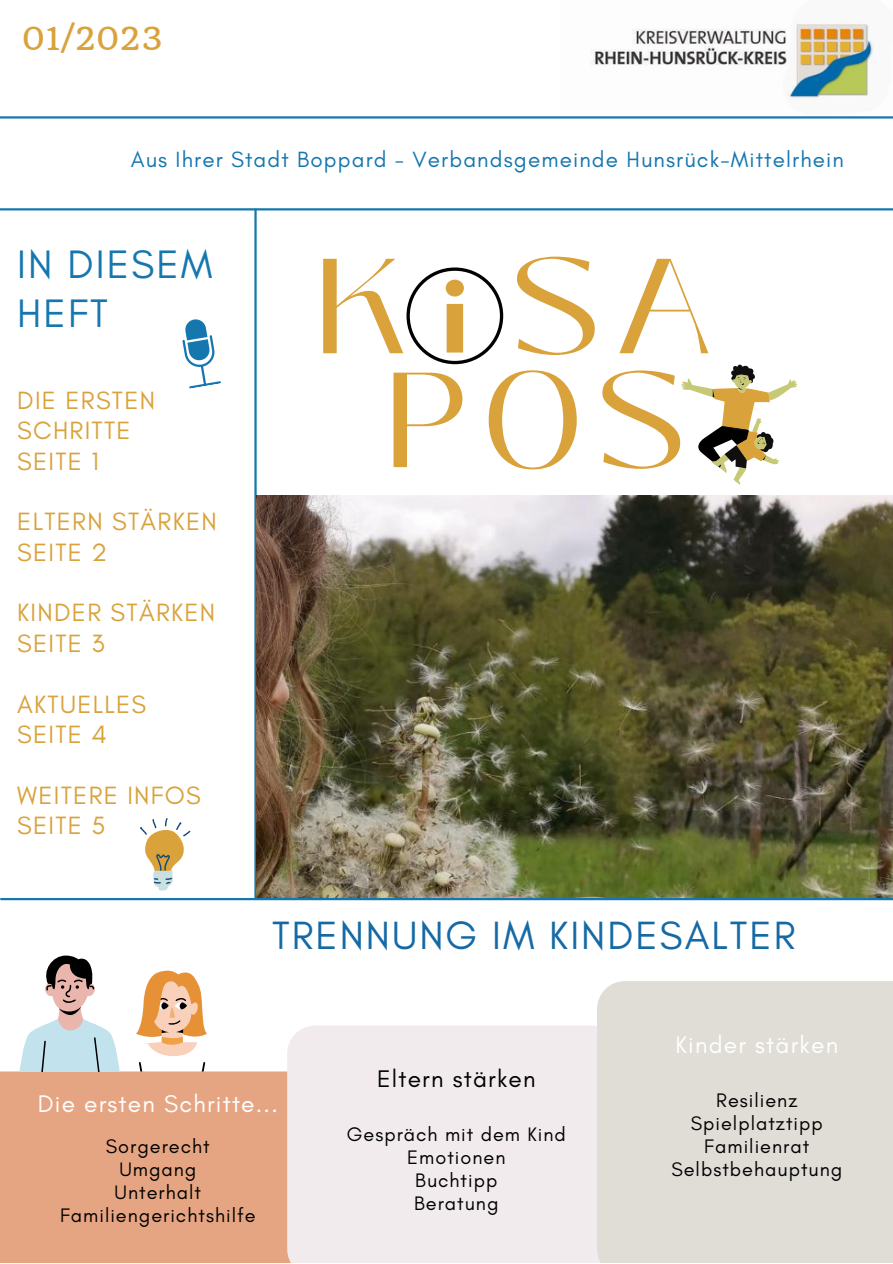
<style>
.page{position:relative;width:893px;height:1264px;background:#fff}
.page>*{position:absolute;margin:0;border:0;box-sizing:border-box;transform-origin:0 0}
.t1{font:134.55px/113.9px "Black Mango";color:#d9a23b;text-align:center}
.t2{font:40.5px/48.3px "Glacial Indifference";letter-spacing:.05em;color:#1677af}
.t3{font:40.2px "Glacial Indifference";letter-spacing:.05em;color:#1569a5}
.t4{font:31.35px "Quando";color:#d9a23b}
.t5{font:25.5px/30.3px "Glacial Indifference";letter-spacing:.05em;color:#d9a23b}
.t6{font:24.45px "Glacial Indifference";letter-spacing:.05em;color:#fff}
.t7{font:24.45px "Glacial Indifference";letter-spacing:.05em;color:#000}
.t8{font:22.5px "Glacial Indifference";letter-spacing:.05em;color:#1677af}
.t9{font:19.95px/23px "Glacial Indifference";letter-spacing:.05em;color:#000;text-align:center}
</style>
<div class="page">
<img style="left:591px;top:23px;width:284px;height:77px">
<hr style="left:0;top:116px;width:892px;height:2px;background:#1677af">
<hr style="left:0;top:208px;width:892px;height:2px;background:#1677af">
<hr style="left:254px;top:210px;width:3px;height:688px;background:#1677af">
<svg style="left:681px;top:364px;width:117px;height:121px"></svg>
<div style="left:406px;top:267px;width:97px;height:97px;border:3px solid #000;border-radius:50%"></div>
<svg style="left:445px;top:279px;width:19px;height:73px"></svg>
<svg style="left:140px;top:818px;width:50px;height:72px"></svg>
<svg style="left:182px;top:319px;width:39px;height:70px"></svg>
<div style="left:0;top:1071px;width:287px;height:191px;background:#e6a582"></div>
<div style="left:287px;top:1026px;width:310px;height:236px;background:#f1ebee"></div>
<div style="left:597px;top:981px;width:295px;height:281px;background:#e0ddd7"></div>
<hr style="left:1px;top:898px;width:891px;height:2px;background:#1677af">
<svg style="left:20px;top:955px;width:212px;height:119px"></svg>
<img style="left:257px;top:495px;width:635px;height:402px">
<h3 class="t4" style="left:22px;top:19px;width:143px">01/2023</h3>
<p class="t8" style="left:131px;top:146px;width:714px">Aus Ihrer Stadt Boppard - Verbandsgemeinde Hunsrück-Mittelrhein</p>
<h2 class="t2" style="left:17px;top:240px;width:197px">IN DIESEM<br>HEFT</h2>
<p class="t5" style="left:17px;top:385px;width:139px">DIE ERSTEN<br>SCHRITTE<br>SEITE 1</p>
<p class="t5" style="left:17px;top:506px;width:201px">ELTERN STÄRKEN<br>SEITE 2</p>
<p class="t5" style="left:17px;top:597px;width:199px">KINDER STÄRKEN<br>SEITE 3</p>
<p class="t5" style="left:17px;top:688px;width:130px">AKTUELLES<br>SEITE 4</p>
<p class="t5" style="left:17px;top:779px;width:185px">WEITERE INFOS<br>SEITE 5</p>
<h1 class="t1" style="left:314px;top:250px;width:399px">K SA<br>POS</h1>
<h3 class="t3" style="left:272px;top:911px;width:525px">TRENNUNG IM KINDESALTER</h3>
<p class="t7" style="left:377px;top:1064px;width:160px">Eltern stärken</p>
<p class="t6" style="left:675px;top:1029px;width:164px">Kinder stärken</p>
<p class="t6" style="left:38px;top:1089px;width:242px">Die ersten Schritte...</p>
<p class="t9" style="left:60px;top:1134px;width:197px">Sorgerecht<br>Umgang<br>Unterhalt<br>Familiengerichtshilfe</p>
<p class="t9" style="left:347px;top:1122px;width:221px">Gespräch mit dem Kind<br>Emotionen<br>Buchtipp<br>Beratung</p>
<p class="t9" style="left:671px;top:1088px;width:172px">Resilienz<br>Spielplatztipp<br>Familienrat<br>Selbstbehauptung</p>
</div>
